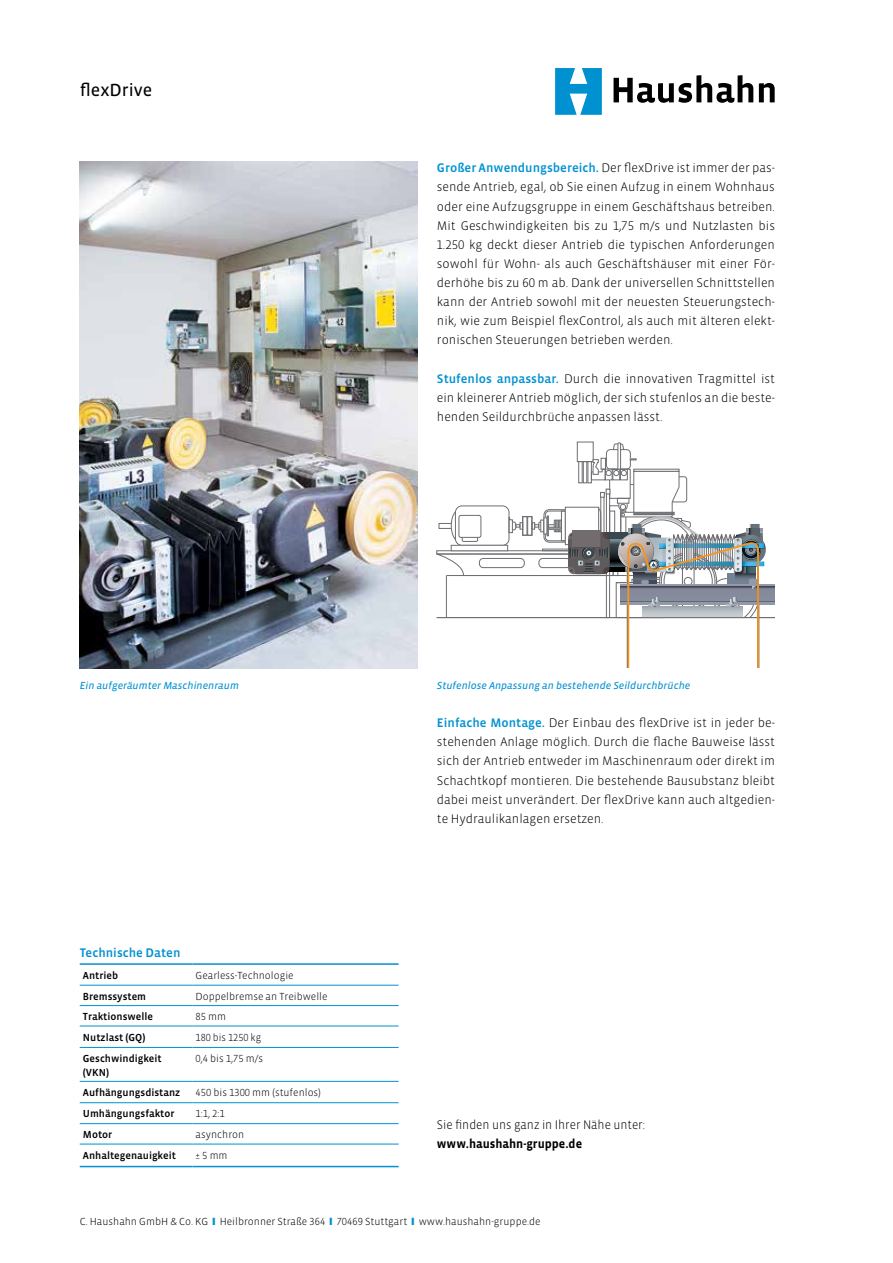
<style>
.page{position:relative;width:893px;height:1263px;background:#fff}
.page>*{position:absolute;margin:0;border:0;box-sizing:border-box;transform-origin:0 0}
.t1{font:18px "Vista Sans OT";color:#000}
.t2{font:300 12.75px/19.2px "Vista Sans OT";color:#000;text-align:justify}
.t3{font:300 12.75px "Vista Sans OT";color:#000;scale:.95 1}
.t4{font:700 12.75px "Vista Sans OT";color:#000;scale:.95 1}
.t5{font:500 12.75px "Vista Sans OT";color:#0091d1}
.t6{font:300 10.5px "Vista Sans OT";color:#000}
.t7{font:500 10.5px/13.5px "Vista Sans OT";color:#000}
.t8{font:italic 10.5px "Vista Sans OT";color:#0091d1}
.s1{font-weight:500;color:#0091d1}
.s2{color:#0091d1}
</style>
<div class="page">
<svg style="left:614px;top:75px;width:139px;height:28px"></svg>
<svg style="left:759px;top:83px;width:16px;height:19px"></svg>
<svg style="left:555px;top:68px;width:47px;height:47px"></svg>
<svg style="left:766px;top:586px;width:9px;height:16px"></svg>
<hr style="left:437px;top:617px;width:338px;height:1px;background:#6d6e71">
<svg style="left:436px;top:442px;width:330px;height:225px"></svg>
<hr style="left:80px;top:963px;width:112px;height:2px;background:#0091d1">
<hr style="left:192px;top:963px;width:207px;height:2px;background:#0091d1">
<hr style="left:80px;top:985px;width:112px;height:1px;background:#0091d1">
<hr style="left:192px;top:985px;width:207px;height:1px;background:#0091d1">
<hr style="left:80px;top:1005px;width:112px;height:1px;background:#0091d1">
<hr style="left:192px;top:1005px;width:207px;height:1px;background:#0091d1">
<hr style="left:80px;top:1026px;width:112px;height:1px;background:#0091d1">
<hr style="left:192px;top:1026px;width:207px;height:1px;background:#0091d1">
<hr style="left:80px;top:1047px;width:112px;height:1px;background:#0091d1">
<hr style="left:192px;top:1047px;width:207px;height:1px;background:#0091d1">
<hr style="left:80px;top:1081px;width:112px;height:1px;background:#0091d1">
<hr style="left:192px;top:1081px;width:207px;height:1px;background:#0091d1">
<hr style="left:80px;top:1102px;width:112px;height:1px;background:#0091d1">
<hr style="left:192px;top:1102px;width:207px;height:1px;background:#0091d1">
<hr style="left:80px;top:1123px;width:112px;height:1px;background:#0091d1">
<hr style="left:192px;top:1123px;width:207px;height:1px;background:#0091d1">
<hr style="left:80px;top:1144px;width:112px;height:1px;background:#0091d1">
<hr style="left:192px;top:1144px;width:207px;height:1px;background:#0091d1">
<hr style="left:80px;top:1166px;width:112px;height:1px;background:#0091d1">
<hr style="left:192px;top:1166px;width:207px;height:1px;background:#0091d1">
<img style="left:80px;top:162px;width:338px;height:507px">
<h1 class="t1" style="left:80px;top:80px;width:74px">flexDrive</h1>
<p class="t2" style="left:437px;top:159px;width:340px"><span class="s1">Großer Anwendungsbereich.</span> Der flexDrive ist immer der pas&shy;sende Antrieb, egal, ob Sie einen Aufzug in einem Wohnhaus oder eine Aufzugsgruppe in einem Geschäftshaus betreiben.<br>Mit Geschwindigkeiten bis zu 1,75 m/s und Nutzlasten bis 1.250 kg deckt dieser Antrieb die typischen Anforderungen sowohl für Wohn- als auch Geschäftshäuser mit einer För&shy;derhöhe bis zu 60 m ab. Dank der universellen Schnittstellen kann der Antrieb sowohl mit der neuesten Steuerungstech&shy;nik, wie zum Beispiel flexControl, als auch mit älteren elekt&shy;ronischen Steuerungen betrieben werden.</p>
<p class="t2" style="left:437px;top:369px;width:340px"><span class="s1">Stufenlos anpassbar.</span> Durch die innovativen Tragmittel ist ein kleinerer Antrieb möglich, der sich stufenlos an die beste&shy;henden Seildurchbrüche anpassen lässt.</p>
<p class="t8" style="left:80px;top:680px;width:161px">Ein aufgeräumter Maschinenraum</p>
<p class="t8" style="left:437px;top:680px;width:255px">Stufenlose Anpassung an bestehende Seildurchbrüche</p>
<p class="t5" style="left:80px;top:946px;width:102px">Technische Daten</p>
<p class="t7" style="left:83px;top:969px;width:37px">Antrieb</p>
<p class="t6" style="left:196px;top:970px;width:100px">Gearless-Technologie</p>
<p class="t7" style="left:83px;top:990px;width:65px">Bremssystem</p>
<p class="t6" style="left:196px;top:991px;width:133px">Doppelbremse an Treibwelle</p>
<p class="t7" style="left:83px;top:1010px;width:72px">Traktionswelle</p>
<p class="t6" style="left:196px;top:1011px;width:32px">85 mm</p>
<p class="t7" style="left:83px;top:1030px;width:64px">Nutzlast (GQ)</p>
<p class="t6" style="left:196px;top:1032px;width:67px">180 bis 1250 kg</p>
<p class="t7" style="left:83px;top:1052px;width:80px">Geschwindigkeit (VKN)</p>
<p class="t6" style="left:196px;top:1053px;width:69px">0,4 bis 1,75 m/s</p>
<p class="t7" style="left:83px;top:1086px;width:99px">Aufhängungsdistanz</p>
<p class="t6" style="left:196px;top:1087px;width:127px">450 bis 1300 mm (stufenlos)</p>
<p class="t7" style="left:83px;top:1107px;width:93px">Umhängungsfaktor</p>
<p class="t6" style="left:196px;top:1108px;width:31px">1:1, 2:1</p>
<p class="t7" style="left:83px;top:1128px;width:31px">Motor</p>
<p class="t6" style="left:196px;top:1129px;width:50px">asynchron</p>
<p class="t7" style="left:83px;top:1148px;width:95px">Anhaltegenauigkeit</p>
<p class="t6" style="left:196px;top:1150px;width:34px">± 5 mm</p>
<p class="t2" style="left:437px;top:713px;width:340px"><span class="s1">Einfache Montage.</span> Der Einbau des flexDrive ist in jeder be&shy;stehenden Anlage möglich. Durch die flache Bauweise lässt sich der Antrieb entweder im Maschinenraum oder direkt im Schachtkopf montieren. Die bestehende Bausubstanz bleibt dabei meist unverändert. Der flexDrive kann auch altgedien&shy;te Hydraulikanlagen ersetzen.</p>
<p class="t3" style="left:437px;top:1118px;width:221px">Sie finden uns ganz in Ihrer Nähe unter:</p>
<p class="t4" style="left:437px;top:1137px;width:154px">www.haushahn-gruppe.de</p>
<p class="t6" style="left:80px;top:1216px;width:462px">C. Haushahn GmbH &amp; Co. KG <span class="s2">❙</span> Heilbronner Straße 364 <span class="s2">❙</span> 70469 Stuttgart <span class="s2">❙</span> www.haushahn-gruppe.de</p>
</div>
